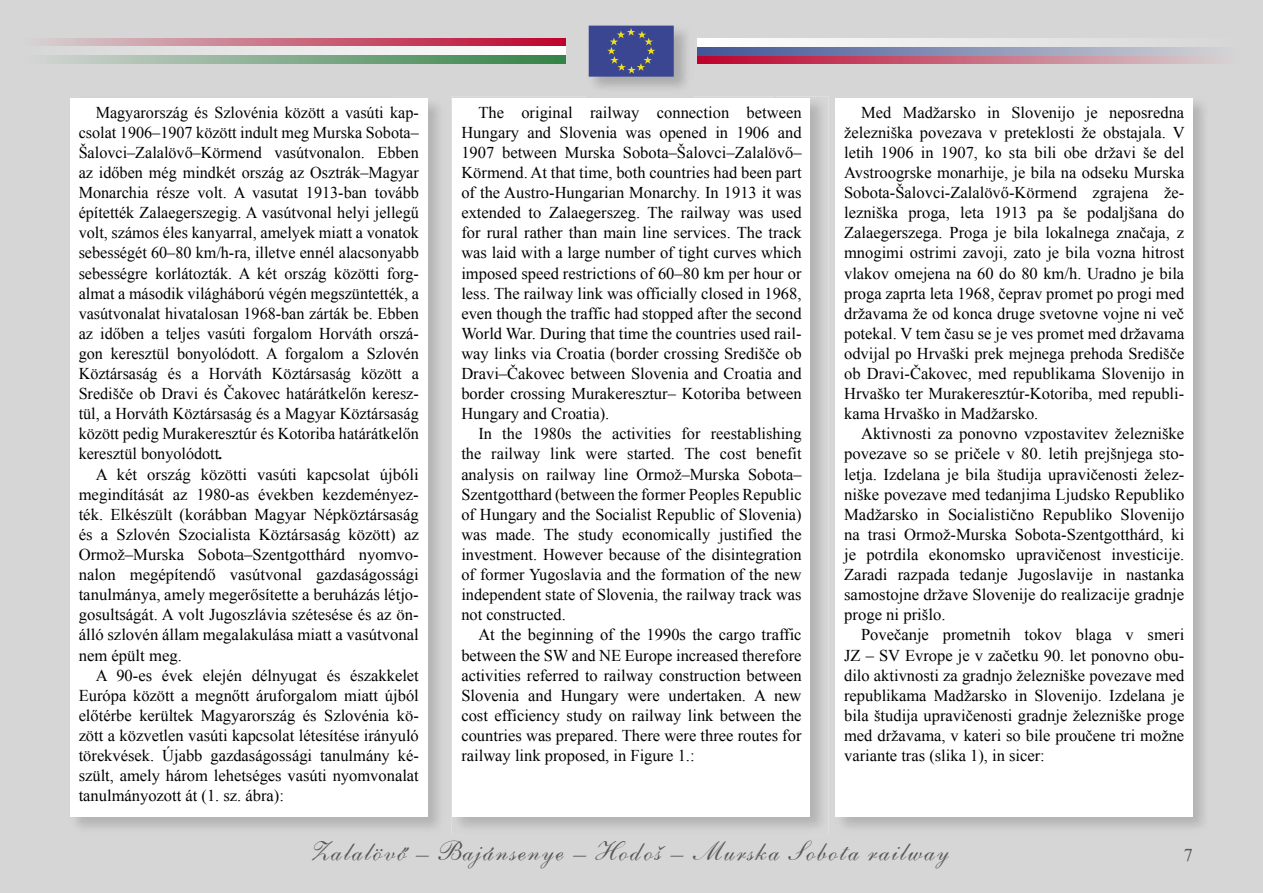
<style>
.page{position:relative;width:1263px;height:893px;background:#d6d6d6}
.page>*{position:absolute;margin:0;border:0;box-sizing:border-box;transform-origin:0 0}
.t1{font:27px "Shelley Andante PFL";color:#565656}
.t2{font:18px "Times New Roman";color:#565656}
.t3{font:16.5px/20.1px "Times New Roman";color:#000;text-align:justify}
.s1{font-weight:700;font-style:italic}
</style>
<div class="page">
<img style="left:67px;top:95px;width:379px;height:741px">
<div style="left:70px;top:98px;width:357px;height:718px;background:#fff"></div>
<img style="left:451px;top:96px;width:378px;height:739px">
<div style="left:453px;top:98px;width:357px;height:718px;background:#fff"></div>
<img style="left:834px;top:96px;width:377px;height:739px">
<div style="left:836px;top:98px;width:357px;height:718px;background:#fff"></div>
<img style="left:586px;top:23px;width:108px;height:73px">
<img style="left:586px;top:96px;width:108px;height:1px">
<svg style="left:589px;top:26px;width:85px;height:51px;background:#464f8b"></svg>
<svg style="left:21px;top:38px;width:545px;height:9px;background:#cd7a8c"></svg>
<svg style="left:21px;top:47px;width:545px;height:8px"></svg>
<svg style="left:21px;top:55px;width:545px;height:9px;background:#84ac8d"></svg>
<svg style="left:697px;top:55px;width:545px;height:9px;background:#c27087"></svg>
<svg style="left:697px;top:47px;width:545px;height:8px;background:#8b95b7"></svg>
<svg style="left:697px;top:38px;width:545px;height:9px"></svg>
<p class="t3" style="left:79px;top:102px;width:342px;text-indent:17px">Magyarország és Szlovénia között a vasúti kap&shy;csolat 1906–1907 között indult meg Murska Sobota– Šalovci–Zalalövő–Körmend vasútvonalon. Ebben az időben még mindkét ország az Osztrák–Magyar Monarchia része volt. A vasutat 1913-ban tovább építették Zalaegerszegig. A vasútvonal helyi jellegű volt, számos éles kanyarral, amelyek miatt a vonatok sebességét 60–80 km/h-ra, illetve ennél alacsonyabb sebességre korlátozták. A két ország közötti forg&shy;almat a második világháború végén megszüntették, a vasútvonalat hivatalosan 1968-ban zárták be. Ebben az időben a teljes vasúti forgalom Horváth orszá&shy;gon keresztül bonyolódott. A forgalom a Szlovén Köztársaság és a Horváth Köztársaság között a Središče ob Dravi és Čakovec határátkelőn keresz&shy;tül, a Horváth Köztársaság és a Magyar Köztársaság között pedig Murakeresztúr és Kotoriba határátkelőn keresztül bonyolódott<span class="s1">.</span></p>
<p class="t3" style="left:79px;top:464px;width:342px;text-indent:17px">A két ország közötti vasúti kapcsolat újbóli megindítását az 1980-as években kezdeményez&shy;ték. Elkészült (korábban Magyar Népköztársaság és a Szlovén Szocialista Köztársaság között) az Ormož–Murska Sobota–Szentgotthárd nyomvo&shy;nalon megépítendő vasútvonal gazdaságossági ta nulmánya, amely megerősítette a beruházás létjo&shy;gosultságát. A volt Jugoszlávia szétesése és az ön&shy;álló szlovén állam megalakulása miatt a vasútvonal nem épült meg.</p>
<p class="t3" style="left:79px;top:665px;width:342px;text-indent:17px">A 90-es évek elején délnyugat és északkelet Európa között a megnőtt áruforgalom miatt újból előtérbe kerültek Magyarország és Szlovénia kö&shy;zött a közvetlen vasúti kapcsolat létesítése irányuló törekvések. Újabb gazdaságossági tanulmány ké&shy;szült, amely három lehetséges vasúti nyomvonalat ta nulmányozott át (1. sz. ábra):</p>
<p class="t3" style="left:461px;top:102px;width:342px;text-indent:17px">The original railway connection between Hungary and Slovenia was opened in 1906 and 1907 between Murska Sobota–Šalovci–Zalalövő– Körmend. At that time, both countries had been part of the Austro-Hungarian Monarchy. In 1913 it was extended to Zalaegerszeg. The railway was used for rural rather than main line services. The track was laid with a large number of tight curves which imposed speed restrictions of 60–80 km per hour or less. The railway link was officially closed in 1968, even though the traffic had stopped after the second World War. During that time the countries used rail&shy;way links via Croatia (border crossing Središče ob Dravi–Čakovec between Slovenia and Croatia and border crossing Murakeresztur– Kotoriba between Hungary and Croatia).</p>
<p class="t3" style="left:461px;top:424px;width:342px;text-indent:17px">In the 1980s the activities for reestablishing the railway link were started. The cost benefit analysis on railway line Ormož–Murska Sobota– Szentgotthard (between the former Peoples Republic of Hungary and the Socialist Republic of Slovenia) was made. The study economically justified the investment. However because of the disintegration of former Yugoslavia and the formation of the new independent state of Slovenia, the railway track was not constructed.</p>
<p class="t3" style="left:461px;top:625px;width:342px;text-indent:17px">At the beginning of the 1990s the cargo traffic between the SW and NE Europe increased therefore activities referred to railway construction between Slovenia and Hungary were undertaken. A new cost efficiency study on railway link between the countries was prepared. There were three routes for railway link proposed, in Figure 1.:</p>
<p class="t3" style="left:844px;top:102px;width:342px;text-indent:17px">Med Madžarsko in Slovenijo je neposredna železniška povezava v preteklosti že obstajala. V letih 1906 in 1907, ko sta bili obe državi še del Avstroogrske monarhije, je bila na odseku Murska Sobota-Šalovci-Zalalövő-Körmend zgrajena že&shy;lezniška proga, leta 1913 pa še podaljšana do Zalaegerszega. Proga je bila lokalnega značaja, z mnogimi ostrimi zavoji, zato je bila vozna hitrost vlakov omejena na 60 do 80 km/h. Uradno je bila proga zaprta leta 1968, čeprav promet po progi med državama že od konca druge svetovne vojne ni več potekal. V tem času se je ves promet med državama odvijal po Hrvaški prek mejnega prehoda Središče ob Dravi-Čakovec, med republikama Slovenijo in Hrvaško ter Murakeresztúr-Kotoriba, med republi&shy;kama Hrvaško in Madžarsko.</p>
<p class="t3" style="left:844px;top:424px;width:342px;text-indent:17px">Aktivnosti za ponovno vzpostavitev železniške povezave so se pričele v 80. letih prejšnjega sto&shy;letja. Izdelana je bila študija upravičenosti želez&shy;niške povezave med tedanjima Ljudsko Republiko Madžarsko in Socialistično Republiko Slovenijo na trasi Ormož-Murska Sobota-Szentgotthárd, ki je potrdila ekonomsko upravičenost investicije.<br>Zaradi razpada tedanje Jugoslavije in nastanka samostojne države Slovenije do realizacije gradnje proge ni prišlo.</p>
<p class="t3" style="left:844px;top:625px;width:342px;text-indent:17px">Povečanje prometnih tokov blaga v smeri JZ – SV Evrope je v začetku 90. let ponovno obu&shy;dilo aktivnosti za gradnjo železniške povezave med republikama Madžarsko in Slovenijo. Izdelana je bila študija upravičenosti gradnje železniške proge med državama, v kateri so bile proučene tri možne variante tras (slika 1), in sicer:</p>
<h1 class="t1" style="left:312px;top:834px;width:640px">Zalalövő – Bajánsenye – Hodoš – Murska Sobota railway</h1>
<p class="t2" style="left:1184px;top:843px;width:10px">7</p>
</div>
